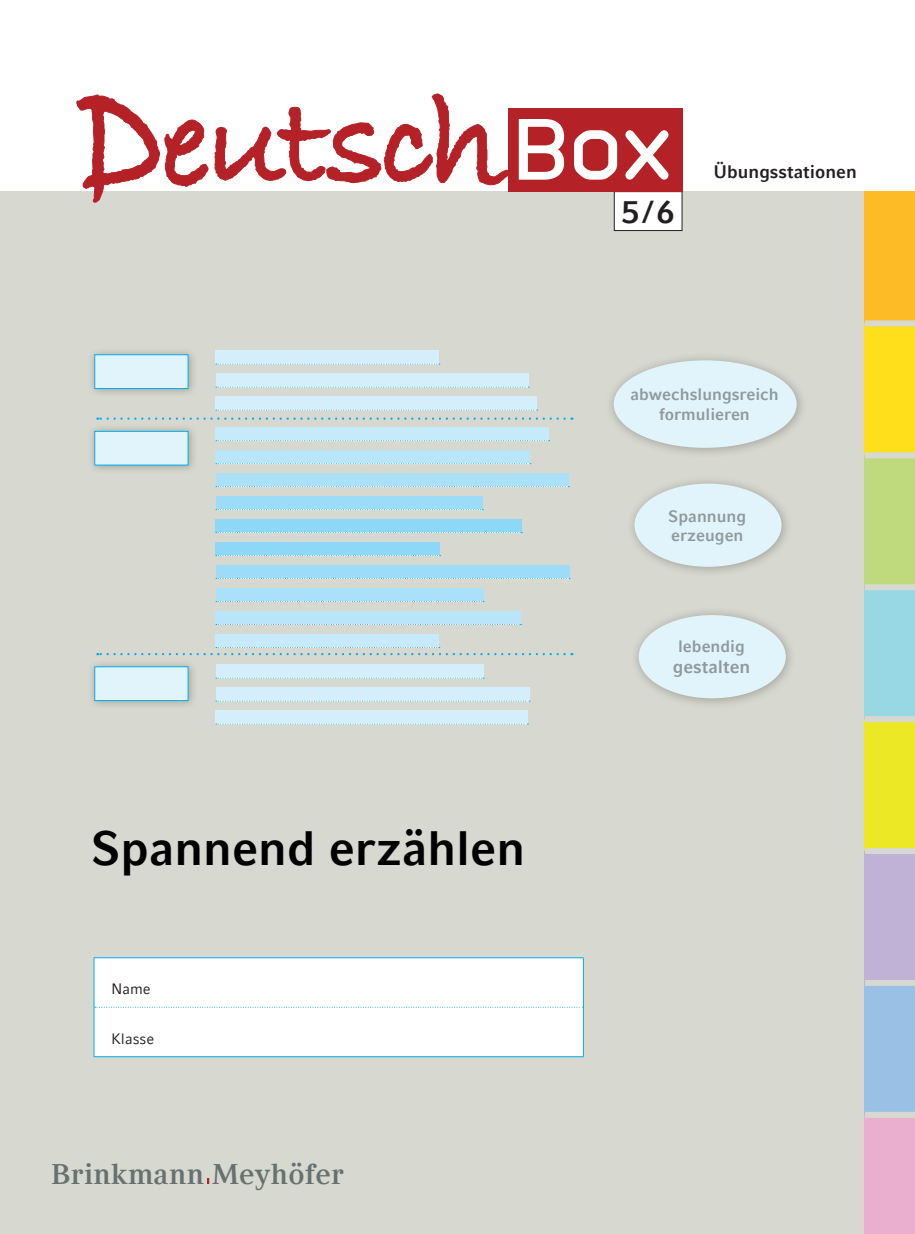
<style>
.page{position:relative;width:915px;height:1234px;background:#fff}
.page>*{position:absolute;margin:0;border:0;box-sizing:border-box;transform-origin:0 0}
.t1{font:700 48px "Compatil Fact LT Com";color:#000001}
.t2{font:700 31.65px "Compatil Fact LT Com";color:#231f20}
.t3{font:700 28.5px "Compatil Text LT Com";letter-spacing:.02em;color:#687171}
.t4{font:700 18px "Compatil Fact LT Com";color:#231f20}
.t5{font:700 18px "Compatil Fact LT Com";color:#90999c}
.t6{font:700 16.5px/19.5px "Compatil Fact LT Com";color:#90999c}
.t7{font:15px "Compatil Fact LT Com";color:#231f20}
</style>
<div class="page">
<div style="left:0;top:191px;width:914px;height:1042px;background:#d7d8cf"></div>
<div style="left:864px;top:191px;width:50px;height:132px;background:#fdbc26"></div>
<div style="left:864px;top:323px;width:50px;height:132px;background:#ffde1b"></div>
<div style="left:864px;top:455px;width:50px;height:132px;background:#beda7c"></div>
<div style="left:864px;top:587px;width:50px;height:132px;background:#98d8e5"></div>
<div style="left:864px;top:719px;width:50px;height:131px;background:#ece825"></div>
<div style="left:864px;top:850px;width:50px;height:132px;background:#bfb2d6"></div>
<div style="left:864px;top:982px;width:50px;height:132px;background:#9ac0e6"></div>
<div style="left:864px;top:1114px;width:50px;height:119px;background:#eaaecf"></div>
<div style="left:864px;top:320px;width:50px;height:6px;background:#d7d8cf"></div>
<div style="left:864px;top:452px;width:50px;height:6px;background:#d7d8cf"></div>
<div style="left:864px;top:584px;width:50px;height:6px;background:#d7d8cf"></div>
<div style="left:864px;top:716px;width:50px;height:6px;background:#d7d8cf"></div>
<div style="left:864px;top:847px;width:50px;height:6px;background:#d7d8cf"></div>
<div style="left:864px;top:979px;width:50px;height:6px;background:#d7d8cf"></div>
<div style="left:864px;top:1111px;width:50px;height:6px;background:#d7d8cf"></div>
<div style="left:614px;top:192px;width:67px;height:38px;background:#fff"></div>
<div style="left:614px;top:191px;width:68px;height:40px;border:1px solid #231f20"></div>
<svg style="left:214px;top:93px;width:293px;height:93px"></svg>
<svg style="left:76px;top:95px;width:132px;height:108px"></svg>
<div style="left:507px;top:108px;width:175px;height:83px;background:#b42127"></div>
<svg style="left:518px;top:119px;width:150px;height:61px"></svg>
<div style="left:95px;top:958px;width:488px;height:98px;background:#fff"></div>
<svg style="left:95px;top:1006px;width:488px;height:1px"></svg>
<hr style="left:94px;top:957px;width:489px;height:1px;background:#00aeef">
<hr style="left:94px;top:957px;width:1px;height:49px;background:#00aeef">
<hr style="left:583px;top:957px;width:1px;height:49px;background:#00aeef">
<hr style="left:94px;top:1006px;width:1px;height:50px;background:#00aeef">
<hr style="left:583px;top:1006px;width:1px;height:50px;background:#00aeef">
<hr style="left:94px;top:1056px;width:489px;height:1px;background:#00aeef">
<div style="left:629px;top:606px;width:167px;height:103px;background:#231f20;opacity:.3"></div>
<div style="left:638px;top:615px;width:147px;height:83px;background:#e1f4fc;border-radius:50%"></div>
<div style="left:625px;top:474px;width:167px;height:103px;background:#231f20;opacity:.3"></div>
<div style="left:634px;top:483px;width:147px;height:83px;background:#e1f4fc;border-radius:50%"></div>
<div style="left:604px;top:351px;width:203px;height:108px;background:#231f20;opacity:.3"></div>
<div style="left:613px;top:360px;width:183px;height:87px;background:#e1f4fc;border-radius:50%"></div>
<svg style="left:97px;top:417px;width:467px;height:2px"></svg>
<div style="left:87px;top:347px;width:111px;height:50px;background:#231f20;opacity:.3"></div>
<div style="left:94px;top:354px;width:94px;height:35px;background:#e1f4fc;border:1px solid #00aeef"></div>
<div style="left:87px;top:659px;width:111px;height:50px;background:#231f20;opacity:.3"></div>
<div style="left:94px;top:666px;width:94px;height:34px;background:#e1f4fc;border:1px solid #00aeef"></div>
<div style="left:87px;top:423px;width:111px;height:51px;background:#231f20;opacity:.3"></div>
<div style="left:94px;top:431px;width:94px;height:34px;background:#e1f4fc;border:1px solid #00aeef"></div>
<div style="left:215px;top:350px;width:224px;height:14px;background:#d4effb"></div>
<svg style="left:216px;top:363px;width:223px;height:1px"></svg>
<div style="left:215px;top:373px;width:313px;height:14px;background:#d4effb"></div>
<svg style="left:216px;top:386px;width:313px;height:1px"></svg>
<div style="left:215px;top:396px;width:322px;height:14px;background:#d4effb"></div>
<svg style="left:216px;top:409px;width:321px;height:1px"></svg>
<div style="left:215px;top:427px;width:334px;height:13px;background:#c6eafa"></div>
<svg style="left:216px;top:440px;width:333px;height:1px"></svg>
<div style="left:215px;top:450px;width:315px;height:13px;background:#b9e5fa"></div>
<svg style="left:216px;top:463px;width:314px;height:1px"></svg>
<div style="left:215px;top:473px;width:353px;height:13px;background:#aae0f9"></div>
<svg style="left:216px;top:486px;width:353px;height:1px"></svg>
<div style="left:215px;top:496px;width:267px;height:13px;background:#9cdcf8"></div>
<svg style="left:216px;top:509px;width:267px;height:1px"></svg>
<div style="left:215px;top:519px;width:306px;height:13px;background:#8dd7f7"></div>
<svg style="left:216px;top:532px;width:306px;height:1px"></svg>
<div style="left:215px;top:542px;width:225px;height:13px;background:#8dd7f7"></div>
<svg style="left:216px;top:555px;width:224px;height:1px"></svg>
<div style="left:215px;top:565px;width:354px;height:13px;background:#9cdcf8"></div>
<svg style="left:216px;top:578px;width:354px;height:1px"></svg>
<div style="left:215px;top:587px;width:268px;height:14px;background:#aae0f9"></div>
<svg style="left:216px;top:601px;width:268px;height:1px"></svg>
<div style="left:215px;top:610px;width:305px;height:14px;background:#b9e5fa"></div>
<svg style="left:216px;top:624px;width:305px;height:1px"></svg>
<div style="left:215px;top:633px;width:224px;height:14px;background:#c6eafa"></div>
<svg style="left:97px;top:647px;width:467px;height:8px"></svg>
<div style="left:215px;top:664px;width:268px;height:14px;background:#d4effb"></div>
<svg style="left:216px;top:677px;width:268px;height:1px"></svg>
<div style="left:215px;top:687px;width:314px;height:14px;background:#d4effb"></div>
<svg style="left:216px;top:700px;width:314px;height:1px"></svg>
<div style="left:215px;top:710px;width:312px;height:14px;background:#d4effb"></div>
<svg style="left:216px;top:723px;width:312px;height:1px"></svg>
<h1 class="t1" style="left:91px;top:820px;width:436px">Spannend erzählen</h1>
<p class="t7" style="left:111px;top:980px;width:41px">Name</p>
<p class="t7" style="left:111px;top:1029px;width:45px">Klasse</p>
<h3 class="t3" style="left:51px;top:1156px;width:294px">Brinkmann Meyhöfer</h3>
<h2 class="t2" style="left:621px;top:193px;width:54px">5/6</h2>
<p class="t4" style="left:713px;top:161px;width:145px">Übungsstationen</p>
<p class="t6" style="left:630px;top:385px;width:150px;text-align:center">abwechslungsreich formulieren</p>
<p class="t6" style="left:668px;top:506px;width:79px">Spannung erzeugen</p>
<p class="t6" style="left:678px;top:636px;width:68px">lebendig</p>
<p class="t5" style="left:672px;top:656px;width:79px">gestalten</p>
</div>
